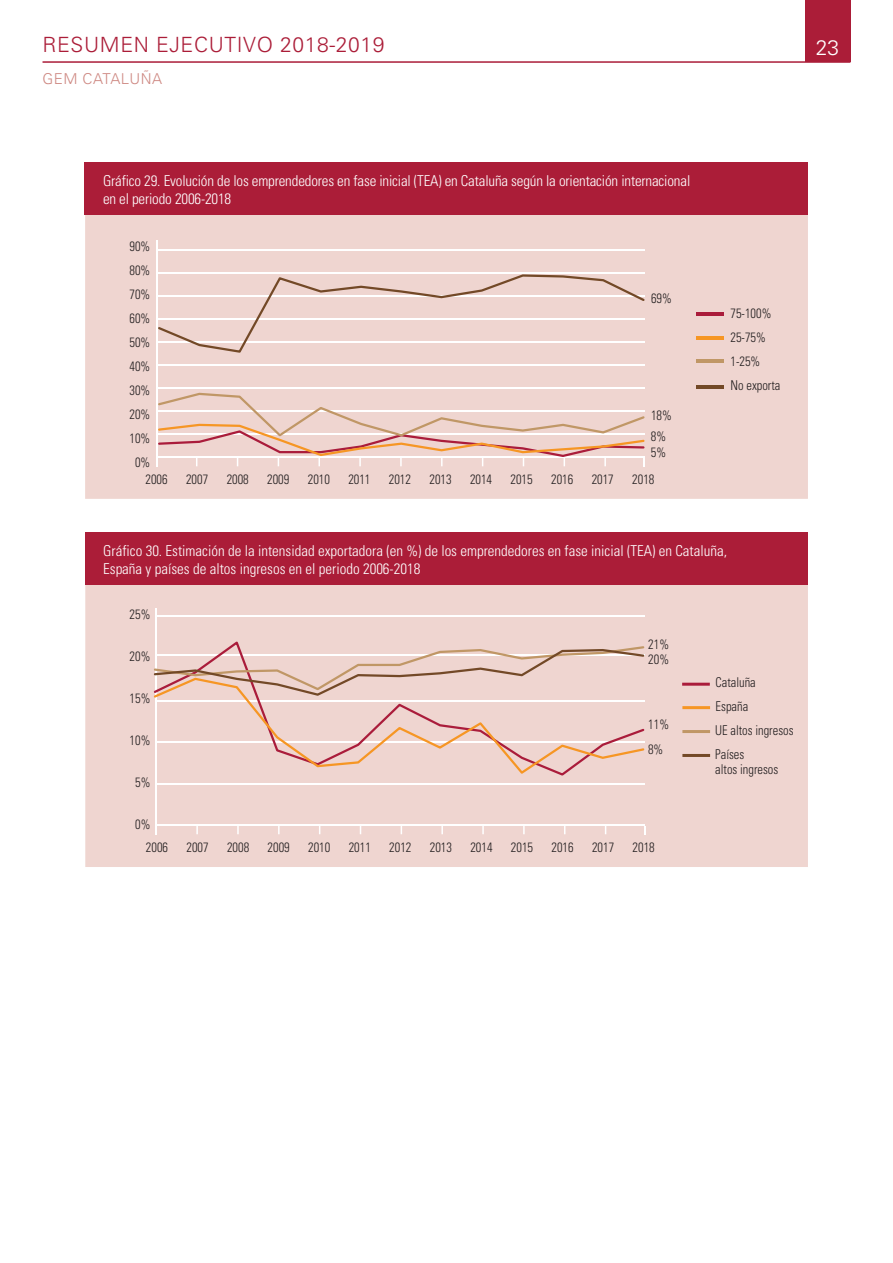
<style>
.page{position:relative;width:893px;height:1263px;background:#fff}
.page>*{position:absolute;margin:0;border:0;box-sizing:border-box;transform-origin:0 0}
.t1{font:300 21px "Univers";letter-spacing:.03em;color:#ab1d38}
.t2{font:300 21px "Univers";color:#fff}
.t3{font:300 condensed 15px/18px "Univers";color:#fff}
.t4{font:300 15px "Univers";letter-spacing:.03em;color:#ce8882}
.t5{font:300 condensed 13.5px/24px "Univers";color:#231f20;scale:.92 1}
</style>
<div class="page">
<hr style="left:43px;top:61px;width:807px;height:2px;background:#ab1d38">
<div style="left:804px;top:0;width:46px;height:62px;background:#ab1d38"></div>
<div style="left:85px;top:585px;width:723px;height:282px;background:#efd5d0"></div>
<div style="left:85px;top:533px;width:723px;height:52px;background:#ab1d38"></div>
<hr style="left:156px;top:615px;width:489px;height:2px;background:#fff">
<hr style="left:156px;top:824px;width:489px;height:2px;background:#fff">
<hr style="left:156px;top:783px;width:489px;height:1px;background:#fff">
<hr style="left:155px;top:608px;width:1px;height:227px;background:#fff">
<svg style="left:196px;top:826px;width:2px;height:8px"></svg>
<svg style="left:237px;top:826px;width:2px;height:8px"></svg>
<svg style="left:278px;top:826px;width:2px;height:8px"></svg>
<svg style="left:441px;top:826px;width:2px;height:8px"></svg>
<svg style="left:482px;top:826px;width:2px;height:8px"></svg>
<svg style="left:523px;top:826px;width:2px;height:8px"></svg>
<hr style="left:682px;top:683px;width:28px;height:3px;background:#aa1c3b">
<hr style="left:682px;top:730px;width:28px;height:3px;background:#c09766">
<hr style="left:682px;top:706px;width:28px;height:3px;background:#f69624">
<hr style="left:682px;top:754px;width:28px;height:3px;background:#734927">
<div style="left:152px;top:639px;width:494px;height:138px;background:#efd5d0"></div>
<svg style="left:152px;top:697px;width:494px;height:79px;background:#eed0c9"></svg>
<svg style="left:152px;top:645px;width:494px;height:52px;background:#e7cac2"></svg>
<div style="left:85px;top:215px;width:723px;height:284px;background:#efd5d0"></div>
<div style="left:85px;top:163px;width:723px;height:52px;background:#ab1d38"></div>
<hr style="left:697px;top:313px;width:27px;height:3px;background:#aa1c3b">
<hr style="left:697px;top:336px;width:27px;height:3px;background:#f69624">
<hr style="left:697px;top:359px;width:27px;height:3px;background:#c09766">
<hr style="left:697px;top:386px;width:27px;height:3px;background:#734927">
<hr style="left:156px;top:387px;width:489px;height:2px;background:#fff">
<hr style="left:156px;top:364px;width:489px;height:2px;background:#fff">
<hr style="left:156px;top:249px;width:489px;height:2px;background:#fff">
<hr style="left:156px;top:272px;width:489px;height:2px;background:#fff">
<hr style="left:156px;top:240px;width:2px;height:227px;background:#fff">
<svg style="left:158px;top:392px;width:488px;height:75px;background:#edcfc7"></svg>
<svg style="left:158px;top:273px;width:488px;height:81px;background:#ecd4ce"></svg>
<h1 class="t1" style="left:43px;top:32px;width:343px">RESUMEN EJECUTIVO 2018-2019</h1>
<p class="t4" style="left:43px;top:70px;width:121px">GEM CATALUÑA</p>
<h1 class="t2" style="left:816px;top:35px;width:25px">23</h1>
<p class="t3" style="left:103px;top:172px;width:589px">Gráfico 29. Evolución de los emprendedores en fase inicial (TEA) en Cataluña según la orientación internacional en el periodo 2006-2018</p>
<p class="t5" style="left:129px;top:234px;width:24px;text-align:center">90%<br>80%<br>70%<br>60%<br>50%<br>40%<br>30%<br>20%<br>10%<br>0%</p>
<p class="t5" style="left:651px;top:286px;width:24px">69%</p>
<p class="t5" style="left:651px;top:403px;width:24px">18%</p>
<p class="t5" style="left:651px;top:424px;width:18px">8%</p>
<p class="t5" style="left:651px;top:440px;width:18px">5%</p>
<p class="t5" style="left:146px;top:468px;width:26px">2006</p>
<p class="t5" style="left:186px;top:468px;width:26px">2007</p>
<p class="t5" style="left:227px;top:468px;width:26px">2008</p>
<p class="t5" style="left:267px;top:468px;width:26px">2009</p>
<p class="t5" style="left:308px;top:468px;width:26px">2010</p>
<p class="t5" style="left:348px;top:468px;width:26px">2011</p>
<p class="t5" style="left:389px;top:468px;width:26px">2012</p>
<p class="t5" style="left:429px;top:468px;width:26px">2013</p>
<p class="t5" style="left:470px;top:468px;width:26px">2014</p>
<p class="t5" style="left:511px;top:468px;width:26px">2015</p>
<p class="t5" style="left:551px;top:468px;width:26px">2016</p>
<p class="t5" style="left:592px;top:468px;width:26px">2017</p>
<p class="t5" style="left:632px;top:468px;width:26px">2018</p>
<p class="t5" style="left:730px;top:301px;width:56px">75-100%<br>25-75%<br>1-25%<br>No exporta</p>
<p class="t3" style="left:103px;top:541px;width:625px">Gráfico 30. Estimación de la intensidad exportadora (en %) de los emprendedores en fase inicial (TEA) en Cataluña,<br>España y países de altos ingresos en el periodo 2006-2018</p>
<p class="t5" style="left:130px;top:602px;width:24px">25%</p>
<p class="t5" style="left:130px;top:644px;width:24px">20%</p>
<p class="t5" style="left:130px;top:686px;width:24px">15%</p>
<p class="t5" style="left:130px;top:728px;width:24px">10%</p>
<p class="t5" style="left:135px;top:770px;width:18px">5%</p>
<p class="t5" style="left:135px;top:812px;width:18px">0%</p>
<p class="t5" style="left:648px;top:637px;width:24px;line-height:14.9px">21%<br>20%</p>
<p class="t5" style="left:648px;top:712px;width:24px">11%<br>8%</p>
<p class="t5" style="left:146px;top:836px;width:26px">2006</p>
<p class="t5" style="left:187px;top:836px;width:26px">2007</p>
<p class="t5" style="left:227px;top:836px;width:26px">2008</p>
<p class="t5" style="left:268px;top:836px;width:26px">2009</p>
<p class="t5" style="left:308px;top:836px;width:26px">2010</p>
<p class="t5" style="left:349px;top:836px;width:26px">2011</p>
<p class="t5" style="left:389px;top:836px;width:26px">2012</p>
<p class="t5" style="left:430px;top:836px;width:26px">2013</p>
<p class="t5" style="left:470px;top:836px;width:26px">2014</p>
<p class="t5" style="left:511px;top:836px;width:26px">2015</p>
<p class="t5" style="left:551px;top:836px;width:26px">2016</p>
<p class="t5" style="left:592px;top:836px;width:26px">2017</p>
<p class="t5" style="left:633px;top:836px;width:26px">2018</p>
<p class="t5" style="left:715px;top:670px;width:87px">Cataluña<br>España<br>UE altos ingresos<br>Países</p>
<p class="t5" style="left:715px;top:757px;width:70px">altos ingresos</p>
</div>
